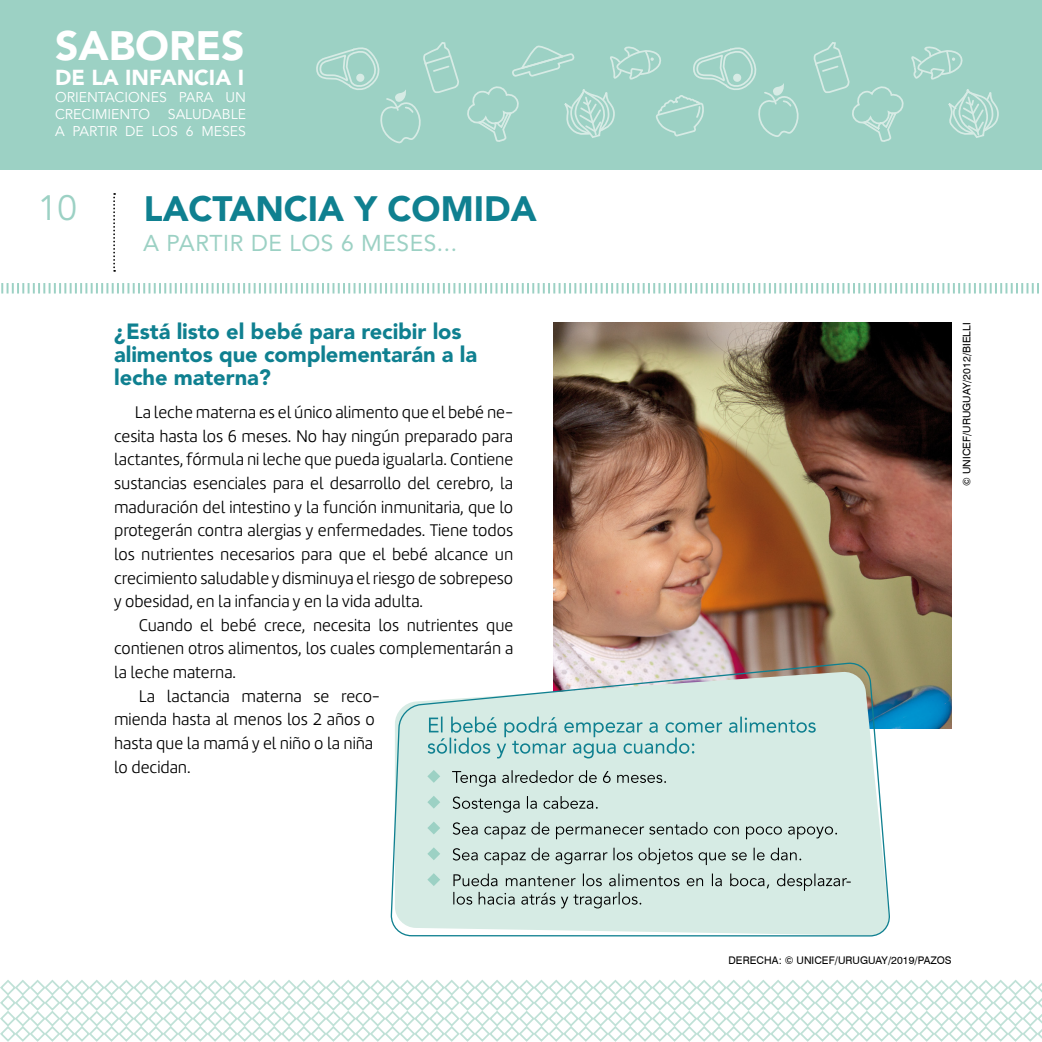
<style>
.page{position:relative;width:1042px;height:1042px;background:#fff}
.page>*{position:absolute;margin:0;border:0;box-sizing:border-box;transform-origin:0 0}
.t1{font:900 40.77px "Avenir LT Std";color:#fff}
.t2{font:900 35px "Avenir LT Std";color:#0f8090}
.t3{font:35px "Avenir LT Std";color:#9cd1c4}
.t4{font:22.75px "Avenir LT Std";letter-spacing:.025em;color:#9cd1c4}
.t5{font:900 21.88px/22.8px "Avenir LT Std";letter-spacing:-.005em;color:#0f8090}
.t6{font:900 21.53px "Avenir LT Std";color:#fff}
.t7{font:300 17.5px/23.6px "Marine";letter-spacing:-.005em;color:#000;text-align:justify}
.t8{font:14px/16.8px "Avenir LT Std";color:#fff}
.t9{font:10.5px "Swiss 721 BT";letter-spacing:.005em;color:#000}
</style>
<div class="page">
<div style="left:0;top:0;width:1042px;height:170px;background:#9cd1c4"></div>
<svg style="left:113px;top:193px;width:2px;height:79px"></svg>
<svg style="left:316px;top:42px;width:483px;height:102px"></svg>
<svg style="left:813px;top:42px;width:186px;height:100px"></svg>
<svg style="left:1px;top:283px;width:1038px;height:11px"></svg>
<svg style="left:0;top:980px;width:1042px;height:62px"></svg>
<img style="left:553px;top:322px;width:398px;height:406px">
<svg style="left:390px;top:662px;width:500px;height:275px;background:#d4e6e0"></svg>
<svg style="left:453px;top:873px;width:398px;height:35px;background:#bed1cb"></svg>
<svg style="left:453px;top:847px;width:348px;height:18px;background:#b7c9c3"></svg>
<svg style="left:453px;top:822px;width:384px;height:17px;background:#b6c8c2"></svg>
<svg style="left:453px;top:796px;width:145px;height:16px;background:#b1c3bd"></svg>
<svg style="left:452px;top:770px;width:214px;height:17px;background:#b5c6c0"></svg>
<svg style="left:427px;top:770px;width:13px;height:13px"></svg>
<svg style="left:427px;top:796px;width:13px;height:12px"></svg>
<svg style="left:427px;top:821px;width:13px;height:13px"></svg>
<svg style="left:427px;top:847px;width:13px;height:13px"></svg>
<svg style="left:427px;top:873px;width:13px;height:13px"></svg>
<svg style="left:427px;top:716px;width:389px;height:42px;background:#b8dad7"></svg>
<h1 class="t1" style="left:55px;top:21px;width:191px">SABORES</h1>
<p class="t6" style="left:55px;top:65px;width:190px">DE LA INFANCIA I</p>
<p class="t8" style="left:55px;top:89px;width:192px">ORIENTACIONES PARA UN<br>CRECIMIENTO</p>
<p class="t8" style="left:55px;top:106px;width:192px;text-align:right">SALUDABLE<br>A PARTIR DE LOS 6 MESES</p>
<h2 class="t3" style="left:38px;top:187px;width:40px">10</h2>
<h2 class="t2" style="left:144px;top:187px;width:394px">LACTANCIA Y COMIDA</h2>
<h3 class="t4" style="left:143px;top:230px;width:315px">A PARTIR DE LOS 6 MESES...</h3>
<p class="t5" style="left:114px;top:320px;width:365px">¿Está listo el bebé para recibir los alimentos que complementarán a la leche materna?</p>
<p class="t7" style="left:114px;top:400px;width:401px;text-indent:21px">La leche materna es el único alimento que el bebé ne&shy;cesita hasta los 6 meses. No hay ningún preparado para lactantes, fórmula ni leche que pueda igualarla. Contiene sustancias esenciales para el desarrollo del cerebro, la maduración del intestino y la función inmunitaria, que lo protegerán contra alergias y enfermedades. Tiene todos los nutrientes necesarios para que el bebé alcance un crecimiento saludable y disminuya el riesgo de sobrepeso y obesidad, en la infancia y en la vida adulta.</p>
<p class="t7" style="left:139px;top:613px;width:376px">Cuando el bebé crece, necesita los nutrientes que</p>
<p class="t7" style="left:114px;top:637px;width:401px">contienen otros alimentos, los cuales complementarán a</p>
<p class="t7" style="left:114px;top:660px;width:123px">la leche materna.</p>
<p class="t7" style="left:139px;top:684px;width:243px">La lactancia materna se reco-</p>
<p class="t7" style="left:114px;top:707px;width:262px">mienda hasta al menos los 2 años o</p>
<p class="t7" style="left:114px;top:731px;width:261px">hasta que la mamá y el niño o la niña</p>
<p class="t7" style="left:114px;top:755px;width:78px">lo decidan.</p>
<p class="t9" style="left:960px;top:486px;width:165px;rotate:-90deg">© UNICEF/URUGUAY/2012/BIELLI</p>
<p class="t9" style="left:728px;top:954px;width:225px">DERECHA: © UNICEF/URUGUAY/2019/PAZOS</p>
</div>
